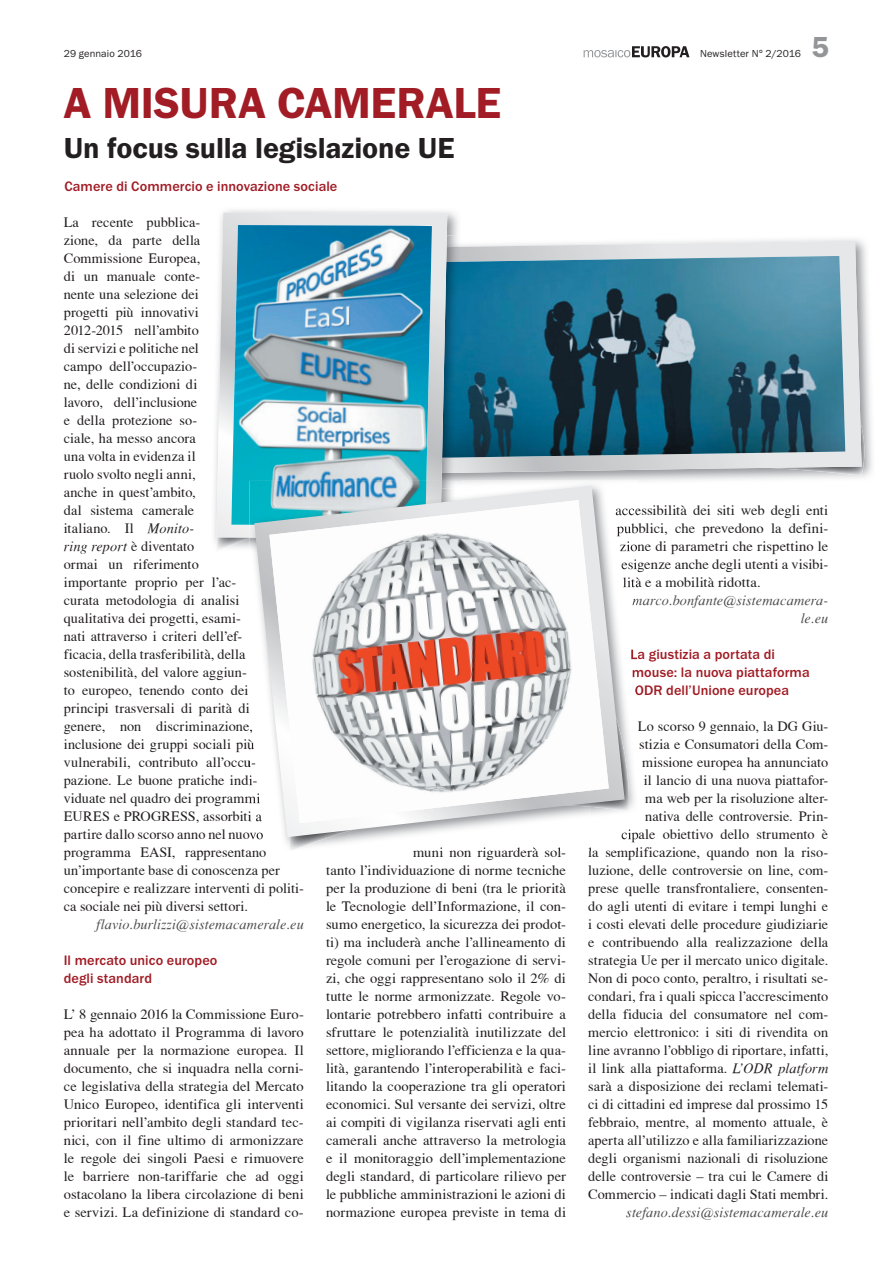
<style>
.page{position:relative;width:893px;height:1263px;background:#fff}
.page>*{position:absolute;margin:0;border:0;box-sizing:border-box;transform-origin:0 0}
.t1{font:600 45px "Franklin Gothic Itc T";letter-spacing:-.005em;color:#a11c25}
.t2{font:600 30px "Franklin Gothic Itc T";letter-spacing:-.005em;color:#231f20}
.t3{font:600 30px "Franklin Gothic Itc T";color:#939598}
.t4{font:14.25px/18px "T Acc LAD";letter-spacing:.005em;color:#231f20}
.t5{font:500 14.25px/18px "Franklin Gothic Itc T";letter-spacing:.005em;color:#a11c25}
.t6{font:14.25px/18px "T Acc LAD Italic";letter-spacing:.005em;color:#4b4c4d;text-align:right}
.t7{font:14.25px "T Acc LAD Italic";letter-spacing:.005em;color:#231f20}
.t8{font:10.5px "Franklin Gothic Itc T";letter-spacing:.01em;color:#231f20}
.s1{font-family:"T Acc LAD Italic"}
.s2{font-family:"T Acc LAD"}
</style>
<div class="page">
<svg style="left:584px;top:46px;width:105px;height:11px"></svg>
<img style="left:461px;top:239px;width:411px;height:242px">
<img style="left:768px;top:422px;width:101px;height:54px">
<svg style="left:461px;top:241px;width:401px;height:232px;background:#d7d8da"></svg>
<img style="left:461px;top:256px;width:384px;height:201px">
<img style="left:447px;top:236px;width:14px;height:245px">
<img style="left:447px;top:247px;width:14px;height:226px">
<img style="left:447px;top:262px;width:14px;height:196px">
<img style="left:216px;top:538px;width:33px;height:11px">
<svg style="left:216px;top:212px;width:231px;height:326px"></svg>
<img style="left:231px;top:225px;width:201px;height:300px">
<img style="left:625px;top:508px;width:13px;height:8px">
<img style="left:625px;top:523px;width:13px;height:11px">
<img style="left:625px;top:541px;width:13px;height:11px">
<img style="left:625px;top:559px;width:13px;height:13px">
<img style="left:625px;top:577px;width:13px;height:10px">
<svg style="left:633px;top:598px;width:5px;height:5px"></svg>
<svg style="left:249px;top:713px;width:5px;height:55px"></svg>
<svg style="left:249px;top:775px;width:5px;height:47px"></svg>
<img style="left:249px;top:832px;width:14px;height:8px">
<img style="left:442px;top:481px;width:154px;height:5px">
<img style="left:249px;top:481px;width:177px;height:44px">
<img style="left:289px;top:603px;width:349px;height:247px">
<svg style="left:254px;top:486px;width:371px;height:351px"></svg>
<img style="left:269px;top:500px;width:340px;height:323px">
<p class="t8" style="left:64px;top:48px;width:80px">29 gennaio 2016</p>
<p class="t8" style="left:700px;top:48px;width:103px">Newsletter N° 2/2016</p>
<h1 class="t1" style="left:64px;top:77px;width:439px">A MISURA CAMERALE</h1>
<h2 class="t2" style="left:64px;top:131px;width:392px">Un focus sulla legislazione UE</h2>
<p class="t5" style="left:64px;top:177px;width:274px">Camere di Commercio e innovazione sociale</p>
<h2 class="t3" style="left:812px;top:30px;width:19px">5</h2>
<p class="t4" style="left:64px;top:213px;width:138px">La recente pubblica&shy;zione, da parte della<br>Commissione Europea, di un manuale conte&shy;nente una selezione dei progetti più innovativi<br>2012-2015 nell’ambito di servizi e politiche nel campo dell’occupazio&shy;ne, delle condizioni di lavoro, dell’inclusione e della protezione so&shy;ciale, ha messo ancora una volta in evidenza il ruolo svolto negli anni, anche in quest’ambito, dal sistema camerale italiano. Il <span class="s1">Monito-</span></p>
<p class="t7" style="left:64px;top:538px;width:132px">ring report <span class="s2">è diventato</span></p>
<p class="t4" style="left:64px;top:555px;width:241px">ormai un riferimento<br>importante proprio per l’ac-<br>curata metodologia di analisi<br>qualitativa dei progetti, esami-<br>nati attraverso i criteri dell’ef-<br>ficacia, della trasferibilità, della sostenibilità, del valore aggiun-<br>to europeo, tenendo conto dei<br>principi trasversali di parità di<br>genere, non discriminazione, inclusione dei gruppi sociali più vulnerabili, contributo all’occu&shy;pazione. Le buone pratiche indi-<br>viduate nel quadro dei programmi EURES e PROGRESS, assorbiti a partire dallo scorso anno nel nuovo programma EASI, rappresentano un’importante base di conoscenza per concepire e realizzare interventi di politi&shy;ca sociale nei più diversi settori.</p>
<p class="t6" style="left:96px;top:915px;width:209px">flavio.burlizzi@sistemacamerale.eu</p>
<p class="t5" style="left:64px;top:951px;width:155px">Il mercato unico europeo degli standard</p>
<p class="t4" style="left:64px;top:1005px;width:242px;text-align:justify">L’ 8 gennaio 2016 la Commissione Euro&shy;pea ha adottato il Programma di lavoro annuale per la normazione europea. Il documento, che si inquadra nella corni&shy;ce legislativa della strategia del Mercato Unico Europeo, identifica gli interventi prioritari nell’ambito degli standard tec&shy;nici, con il fine ultimo di armonizzare le regole dei singoli Paesi e rimuovere le barriere non-tariffarie che ad oggi ostacolano la libera circolazione di beni e servizi. La definizione di standard co-</p>
<p class="t4" style="left:326px;top:843px;width:242px;text-align:justify;text-indent:87px">muni non riguarderà sol&shy;tanto l’individuazione di norme tecniche per la produzione di beni (tra le priorità le Tecnologie dell’Informazione, il con&shy;sumo energetico, la sicurezza dei prodot&shy;ti) ma includerà anche l’allineamento di regole comuni per l’erogazione di servi&shy;zi, che oggi rappresentano solo il 2% di tutte le norme armonizzate. Regole vo&shy;lontarie potrebbero infatti contribuire a sfruttare le potenzialità inutilizzate del settore, migliorando l’efficienza e la qua&shy;lità, garantendo l’interoperabilità e faci&shy;litando la cooperazione tra gli operatori economici. Sul versante dei servizi, oltre ai compiti di vigilanza riservati agli enti camerali anche attraverso la metrologia e il monitoraggio dell’implementazione degli standard, di particolare rilievo per le pubbliche amministrazioni le azioni di normazione europea previste in tema di</p>
<p class="t4" style="left:615px;top:501px;width:214px">accessibilità dei siti web degli enti</p>
<p class="t4" style="left:617px;top:519px;width:213px">pubblici, che prevedono la defini-</p>
<p class="t4" style="left:620px;top:537px;width:210px">zione di parametri che rispettino le</p>
<p class="t4" style="left:621px;top:555px;width:209px">esigenze anche degli utenti a visibi-</p>
<p class="t4" style="left:623px;top:573px;width:139px">lità e a mobilità ridotta.</p>
<p class="t6" style="left:632px;top:591px;width:197px">marco.bonfante@sistemacamera&shy;le.eu</p>
<p class="t5" style="left:630px;top:645px;width:181px">La giustizia a portata di mouse: la nuova piattaforma<br>ODR dell’Unione europea</p>
<p class="t4" style="left:588px;top:717px;width:242px;text-align:right">Lo scorso 9 gennaio, la DG Giu-<br>stizia e Consumatori della Com&shy;missione europea ha annunciato<br>il lancio di una nuova piattafor-<br>ma web per la risoluzione alter-<br>nativa delle controversie. Prin-<br>cipale obiettivo dello strumento è<br>la semplificazione, quando non la riso&shy;luzione, delle controversie on line, com&shy;prese quelle transfrontaliere, consenten&shy;do agli utenti di evitare i tempi lunghi e i costi elevati delle procedure giudiziarie e contribuendo alla realizzazione della strategia Ue per il mercato unico digitale.<br>Non di poco conto, peraltro, i risultati se&shy;condari, fra i quali spicca l’accrescimento della fiducia del consumatore nel com&shy;mercio elettronico: i siti di rivendita on line avranno l’obbligo di riportare, infatti, il link alla piattaforma. <span class="s1">L’ODR platform </span>sarà a disposizione dei reclami telemati&shy;ci di cittadini ed imprese dal prossimo 15 febbraio, mentre, al momento attuale, è aperta all’utilizzo e alla familiarizzazione degli organismi nazionali di risoluzione delle controversie – tra cui le Camere di Commercio – indicati dagli Stati membri.</p>
<p class="t6" style="left:626px;top:1203px;width:203px">stefano.dessi@sistemacamerale.eu</p>
</div>
